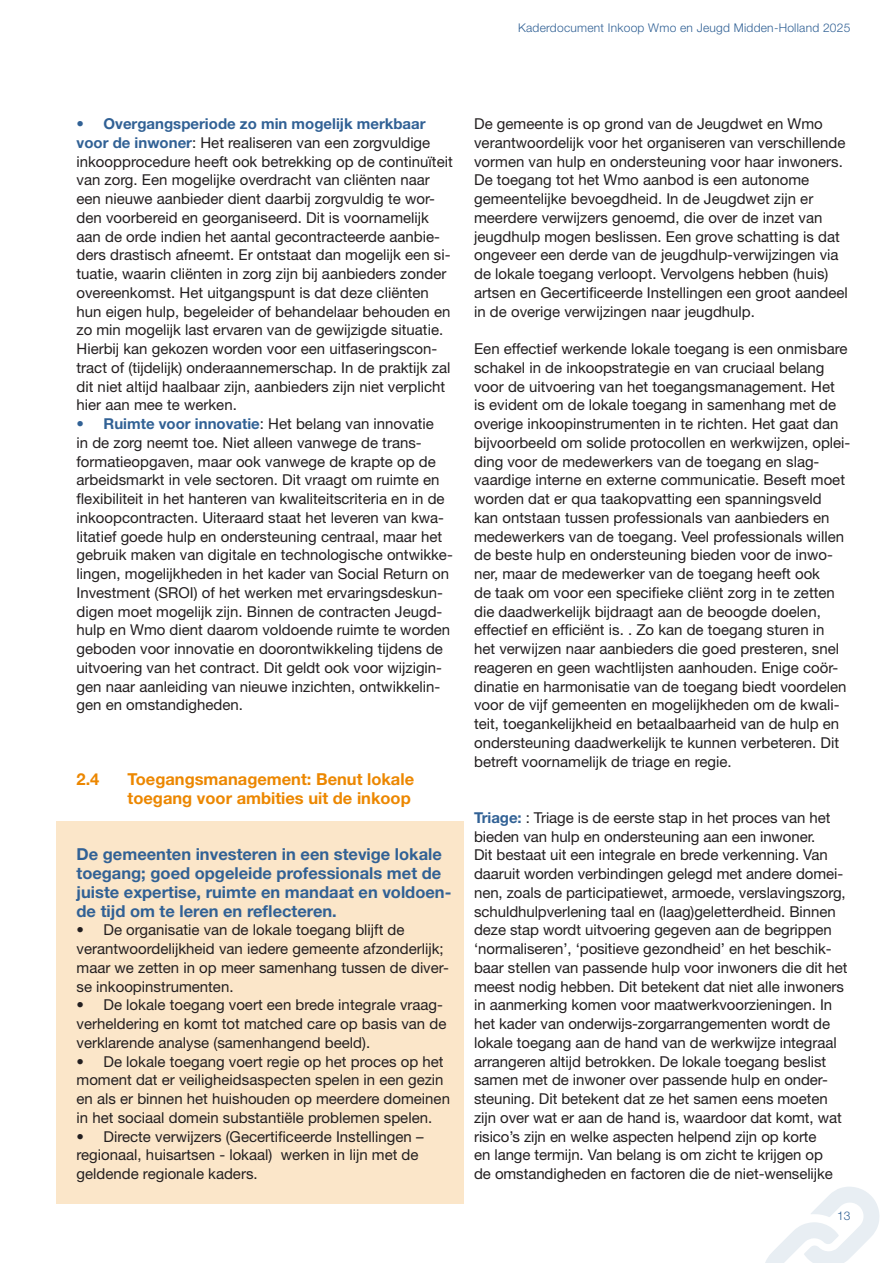
<style>
.page{position:relative;width:893px;height:1263px;background:#fff}
.page>*{position:absolute;margin:0;border:0;box-sizing:border-box;transform-origin:0 0}
.Alinekopje{font:700 16.5px/18.8px "Helvetica Neue LT Std";color:#316195}
.Alinekopje-2{font:700 16.5px/18.8px "Helvetica Neue LT Std";color:#ec8700}
.Platte_tekst{font:15px/18.8px "Helvetica Neue LT Std";color:#231f20}
.t1{font:300 12px "Helvetica Neue LT Std";letter-spacing:.02em;color:#316195}
.s1{font-weight:700;color:#316195}
</style>
<div class="page">
<svg style="left:765px;top:1187px;width:115px;height:76px"></svg>
<div style="left:56px;top:821px;width:407px;height:383px;background:#fbe6c9"></div>
<p class="t1" style="left:518px;top:21px;width:334px">Kaderdocument Inkoop Wmo en Jeugd Midden-Holland 2025</p>
<p class="Platte_tekst" style="left:77px;top:114px;width:378px"><span class="s1">• Overgangsperiode zo min mogelijk merkbaar voor de inwoner</span>: Het realiseren van een zorgvuldige inkoopprocedure heeft ook betrekking op de continuïteit van zorg. Een mogelijke overdracht van cliënten naar een nieuwe aanbieder dient daarbij zorgvuldig te wor&shy;den voorbereid en georganiseerd. Dit is voornamelijk aan de orde indien het aantal gecontracteerde aanbie&shy;ders drastisch afneemt. Er ontstaat dan mogelijk een si&shy;tuatie, waarin cliënten in zorg zijn bij aanbieders zonder overeenkomst. Het uitgangspunt is dat deze cliënten hun eigen hulp, begeleider of behandelaar behouden en zo min mogelijk last ervaren van de gewijzigde situatie.<br>Hierbij kan gekozen worden voor een uitfaseringscon&shy;tract of (tijdelijk) onderaannemerschap. In de praktijk zal dit niet altijd haalbaar zijn, aanbieders zijn niet verplicht hier aan mee te werken.</p>
<p class="Platte_tekst" style="left:77px;top:414px;width:378px"><span class="s1">• Ruimte voor innovatie</span>: Het belang van innovatie<br>in de zorg neemt toe. Niet alleen vanwege de trans&shy;formatieopgaven, maar ook vanwege de krapte op de arbeidsmarkt in vele sectoren. Dit vraagt om ruimte en flexibiliteit in het hanteren van kwaliteitscriteria en in de inkoopcontracten. Uiteraard staat het leveren van kwa&shy;litatief goede hulp en ondersteuning centraal, maar het gebruik maken van digitale en technologische ontwikke&shy;lingen, mogelijkheden in het kader van Social Return on Investment (SROI) of het werken met ervaringsdeskun&shy;digen moet mogelijk zijn. Binnen de contracten Jeugd&shy;hulp en Wmo dient daarom voldoende ruimte te worden geboden voor innovatie en doorontwikkeling tijdens de uitvoering van het contract. Dit geldt ook voor wijzigin&shy;gen naar aanleiding van nieuwe inzichten, ontwikkelin&shy;gen en omstandigheden.</p>
<p class="Alinekopje-2" style="left:77px;top:770px;width:24px">2.4</p>
<p class="Alinekopje-2" style="left:128px;top:770px;width:288px">Toegangsmanagement: Benut lokale toegang voor ambities uit de inkoop</p>
<p class="Alinekopje" style="left:77px;top:845px;width:376px">De gemeenten investeren in een stevige lokale toegang; goed opgeleide professionals met de juiste expertise, ruimte en mandaat en voldoen&shy;de tijd om te leren en reflecteren.</p>
<p class="Platte_tekst" style="left:77px;top:920px;width:374px">• De organisatie van de lokale toegang blijft de verantwoordelijkheid van iedere gemeente afzonderlijk; maar we zetten in op meer samenhang tussen de diver&shy;se inkoopinstrumenten.</p>
<p class="Platte_tekst" style="left:77px;top:995px;width:371px">• De lokale toegang voert een brede integrale vraag&shy;verheldering en komt tot matched care op basis van de verklarende analyse (samenhangend beeld).</p>
<p class="Platte_tekst" style="left:77px;top:1052px;width:375px">• De lokale toegang voert regie op het proces op het moment dat er veiligheidsaspecten spelen in een gezin en als er binnen het huishouden op meerdere domeinen in het sociaal domein substantiële problemen spelen.</p>
<p class="Platte_tekst" style="left:77px;top:1127px;width:348px">• Directe verwijzers (Gecertificeerde Instellingen – regionaal, huisartsen - lokaal) werken in lijn met de geldende regionale kaders.</p>
<p class="Platte_tekst" style="left:474px;top:114px;width:375px">De gemeente is op grond van de Jeugdwet en Wmo verantwoordelijk voor het organiseren van verschillende vormen van hulp en ondersteuning voor haar inwoners.<br>De toegang tot het Wmo aanbod is een autonome gemeentelijke bevoegdheid. In de Jeugdwet zijn er meerdere verwijzers genoemd, die over de inzet van jeugdhulp mogen beslissen. Een grove schatting is dat ongeveer een derde van de jeugdhulp-verwijzingen via de lokale toegang verloopt. Vervolgens hebben (huis) artsen en Gecertificeerde Instellingen een groot aandeel in de overige verwijzingen naar jeugdhulp.</p>
<p class="Platte_tekst" style="left:474px;top:339px;width:378px">Een effectief werkende lokale toegang is een onmisbare schakel in de inkoopstrategie en van cruciaal belang voor de uitvoering van het toegangsmanagement. Het<br>is evident om de lokale toegang in samenhang met de overige inkoopinstrumenten in te richten. Het gaat dan bijvoorbeeld om solide protocollen en werkwijzen, oplei&shy;ding voor de medewerkers van de toegang en slag&shy;vaardige interne en externe communicatie. Beseft moet worden dat er qua taakopvatting een spanningsveld<br>kan ontstaan tussen professionals van aanbieders en medewerkers van de toegang. Veel professionals willen de beste hulp en ondersteuning bieden voor de inwo&shy;ner, maar de medewerker van de toegang heeft ook<br>de taak om voor een specifieke cliënt zorg in te zetten die daadwerkelijk bijdraagt aan de beoogde doelen, effectief en efficiënt is. . Zo kan de toegang sturen in<br>het verwijzen naar aanbieders die goed presteren, snel reageren en geen wachtlijsten aanhouden. Enige coör&shy;dinatie en harmonisatie van de toegang biedt voordelen voor de vijf gemeenten en mogelijkheden om de kwali&shy;teit, toegankelijkheid en betaalbaarheid van de hulp en ondersteuning daadwerkelijk te kunnen verbeteren. Dit betreft voornamelijk de triage en regie.</p>
<p class="Platte_tekst" style="left:474px;top:808px;width:375px"><span class="s1">Triage:</span> : Triage is de eerste stap in het proces van het bieden van hulp en ondersteuning aan een inwoner.<br>Dit bestaat uit een integrale en brede verkenning. Van daaruit worden verbindingen gelegd met andere domei&shy;nen, zoals de participatiewet, armoede, verslavingszorg, schuldhulpverlening taal en (laag)geletterdheid. Binnen deze stap wordt uitvoering gegeven aan de begrippen ‘normaliseren’, ‘positieve gezondheid’ en het beschik&shy;baar stellen van passende hulp voor inwoners die dit het meest nodig hebben. Dit betekent dat niet alle inwoners in aanmerking komen voor maatwerkvoorzieningen. In het kader van onderwijs-zorgarrangementen wordt de lokale toegang aan de hand van de werkwijze integraal arrangeren altijd betrokken. De lokale toegang beslist samen met de inwoner over passende hulp en onder&shy;steuning. Dit betekent dat ze het samen eens moeten zijn over wat er aan de hand is, waardoor dat komt, wat risico’s zijn en welke aspecten helpend zijn op korte<br>en lange termijn. Van belang is om zicht te krijgen op<br>de omstandigheden en factoren die de niet-wenselijke</p>
<p class="t1" style="left:837px;top:1208px;width:15px">13</p>
</div>
